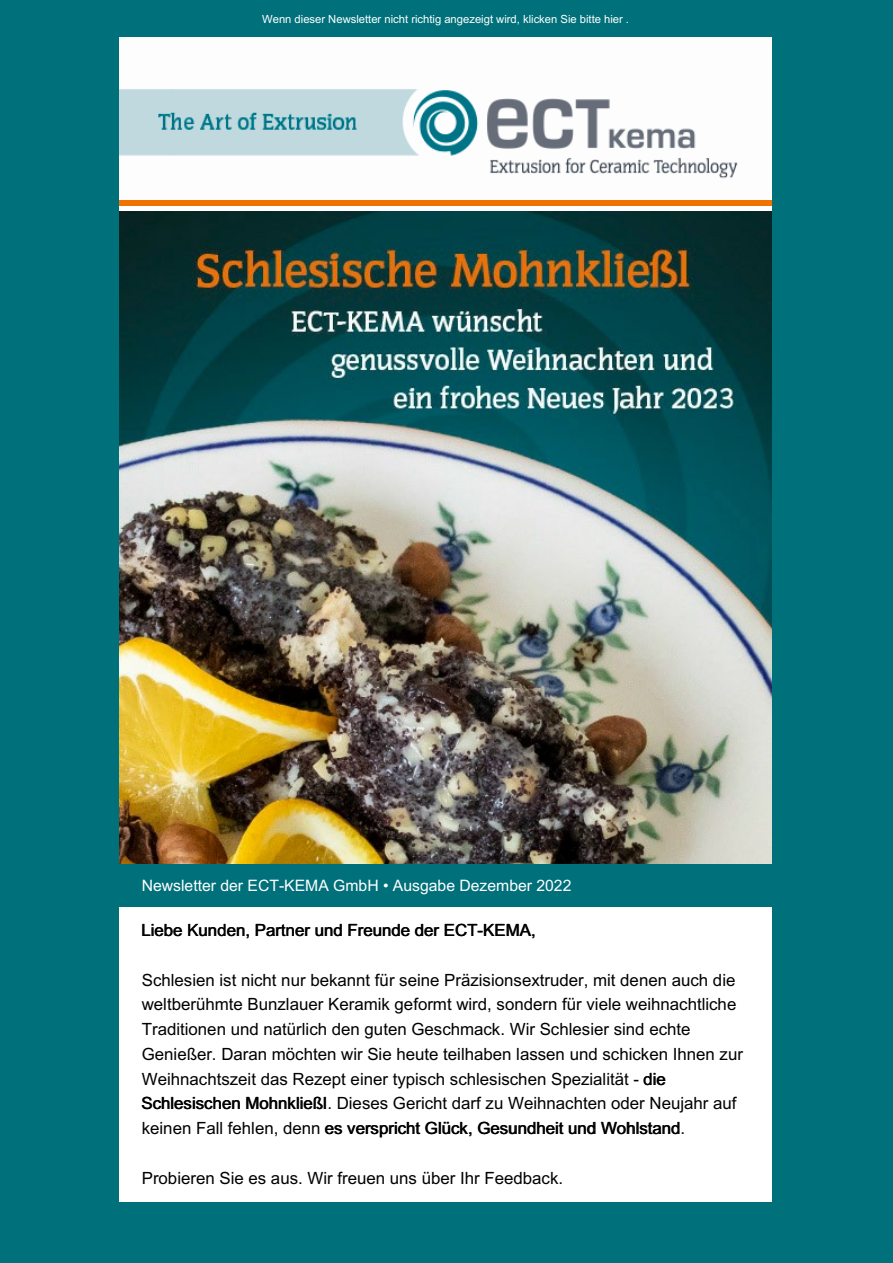
<style>
.page{position:relative;width:893px;height:1263px;background:#00707b}
.page>*{position:absolute;margin:0;border:0;box-sizing:border-box;transform-origin:0 0}
.t1{font:16.8px/24.8px "Arial";color:#000}
.t2{font:15.75px "Arial";color:#fff}
.t3{font:11.25px "Arial";color:#fff}
</style>
<div class="page">
<img style="left:119px;top:37px;width:653px;height:163px">
<div style="left:119px;top:200px;width:653px;height:6px;background:#ef7300"></div>
<div style="left:119px;top:206px;width:653px;height:6px;background:#fff"></div>
<img style="left:119px;top:212px;width:653px;height:652px">
<div style="left:119px;top:907px;width:653px;height:295px;background:#fff"></div>
<p class="t3" style="left:262px;top:13px;width:368px">Wenn dieser Newsletter nicht richtig angezeigt wird, klicken Sie bitte hier .</p>
<p class="t2" style="left:142px;top:877px;width:431px">Newsletter der ECT-KEMA GmbH • Ausgabe Dezember 2022</p>
<p class="t1" style="left:141px;top:918px;width:396px">Liebe Kunden, Partner und Freunde der ECT-KEMA,</p>
<p class="t1" style="left:141px;top:968px;width:603px">Schlesien ist nicht nur bekannt für seine Präzisionsextruder, mit denen auch die weltberühmte Bunzlauer Keramik geformt wird, sondern für viele weihnachtliche Traditionen und natürlich den guten Geschmack. Wir Schlesier sind echte Genießer. Daran möchten wir Sie heute teilhaben lassen und schicken Ihnen zur Weihnachtszeit das Rezept einer typisch schlesischen Spezialität - die Schlesischen Mohnkließl. Dieses Gericht darf zu Weihnachten oder Neujahr auf keinen Fall fehlen, denn es verspricht Glück, Gesundheit und Wohlstand.</p>
<p class="t1" style="left:142px;top:1166px;width:423px">Probieren Sie es aus. Wir freuen uns über Ihr Feedback.</p>
</div>
